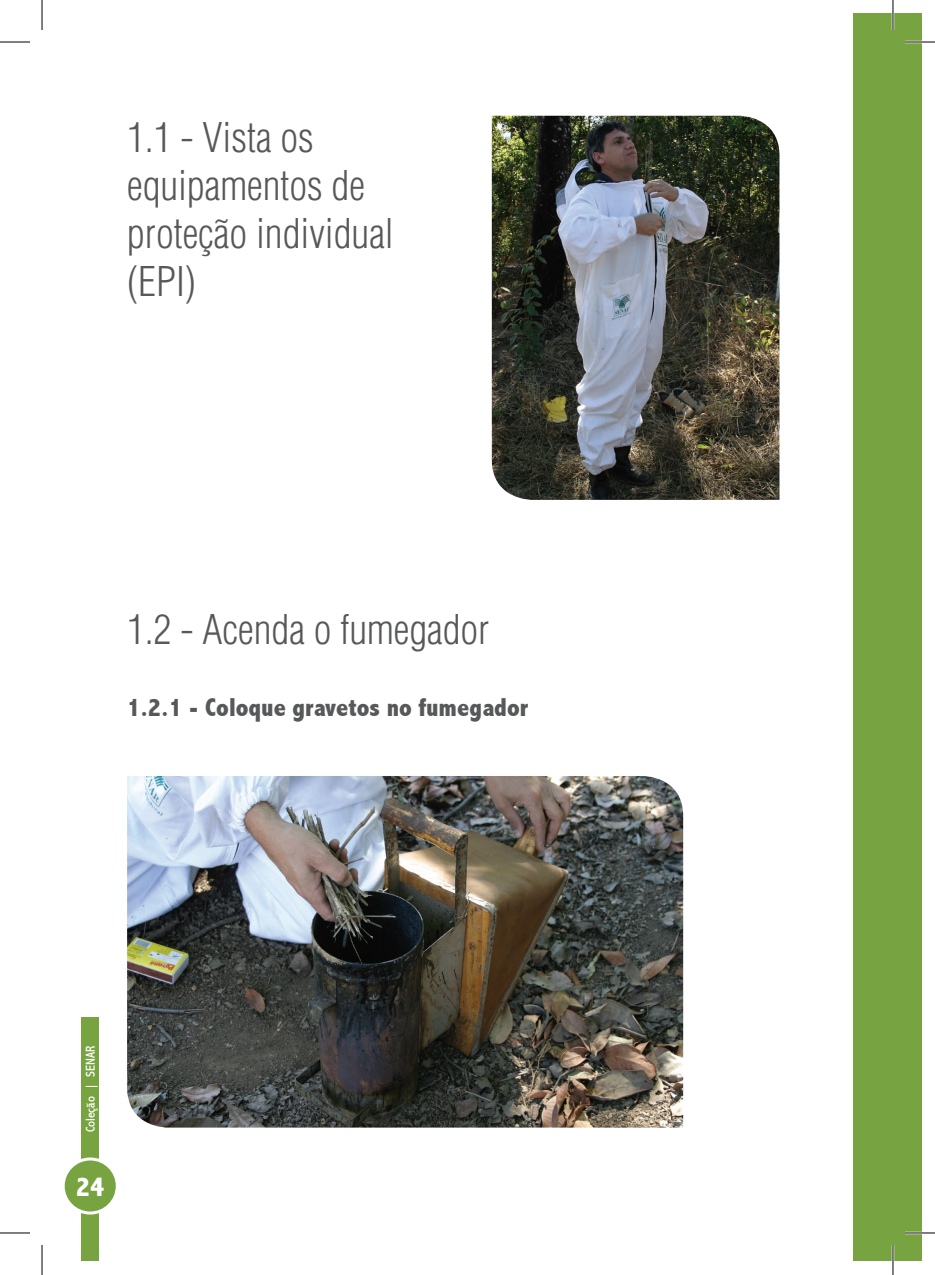
<style>
.page{position:relative;width:935px;height:1275px;background:#fff}
.page>*{position:absolute;margin:0;border:0;box-sizing:border-box;transform-origin:0 0}
.t1{font:300 condensed 40px/48px "Helvetica LT Std";color:#57585a}
.t2{font:800 condensed 28px "Abadi";color:#fff}
.t3{font:800 condensed 26px "Abadi";color:#57585a}
.t4{font:condensed 13px "Abadi";color:#fff}
</style>
<div class="page">
<div style="left:82px;top:1017px;width:17px;height:244px;background:#78a341"></div>
<div style="left:63px;top:1159px;width:54px;height:54px;background:#78a341;border-radius:50%"></div>
<div style="left:62px;top:1157px;width:57px;height:57px;border:3px solid #fff;border-radius:50%"></div>
<div style="left:853px;top:14px;width:39px;height:1247px;background:#78a341"></div>
<div style="left:892px;top:14px;width:29px;height:1247px;background:#78a341"></div>
<img style="left:127px;top:776px;width:556px;height:351px">
<img style="left:492px;top:116px;width:287px;height:384px">
<hr style="left:904px;top:41px;width:30px;height:2px;background:#fff">
<hr style="left:904px;top:1231px;width:30px;height:3px;background:#fff">
<hr style="left:891px;top:0;width:3px;height:30px;background:#fff">
<hr style="left:891px;top:1245px;width:3px;height:30px;background:#fff">
<hr style="left:0;top:42px;width:30px;height:1px;background:#000">
<hr style="left:904px;top:42px;width:30px;height:1px;background:#000">
<hr style="left:0;top:1232px;width:30px;height:1px;background:#000">
<hr style="left:904px;top:1232px;width:30px;height:1px;background:#000">
<hr style="left:42px;top:0;width:1px;height:30px;background:#000">
<hr style="left:42px;top:1245px;width:1px;height:30px;background:#000">
<hr style="left:892px;top:0;width:1px;height:30px;background:#000">
<hr style="left:892px;top:1245px;width:1px;height:30px;background:#000">
<p class="t1" style="left:127px;top:113px;width:268px">1.1 - Vista os equipamentos de proteção individual (EPI)</p>
<p class="t1" style="left:127px;top:605px;width:364px">1.2 - Acenda o fumegador</p>
<p class="t3" style="left:127px;top:692px;width:402px">1.2.1 - Coloque gravetos no fumegador</p>
<p class="t4" style="left:83px;top:1132px;width:88px;rotate:-90deg">Coleção | SENAR</p>
<p class="t2" style="left:76px;top:1170px;width:30px">24</p>
</div>
